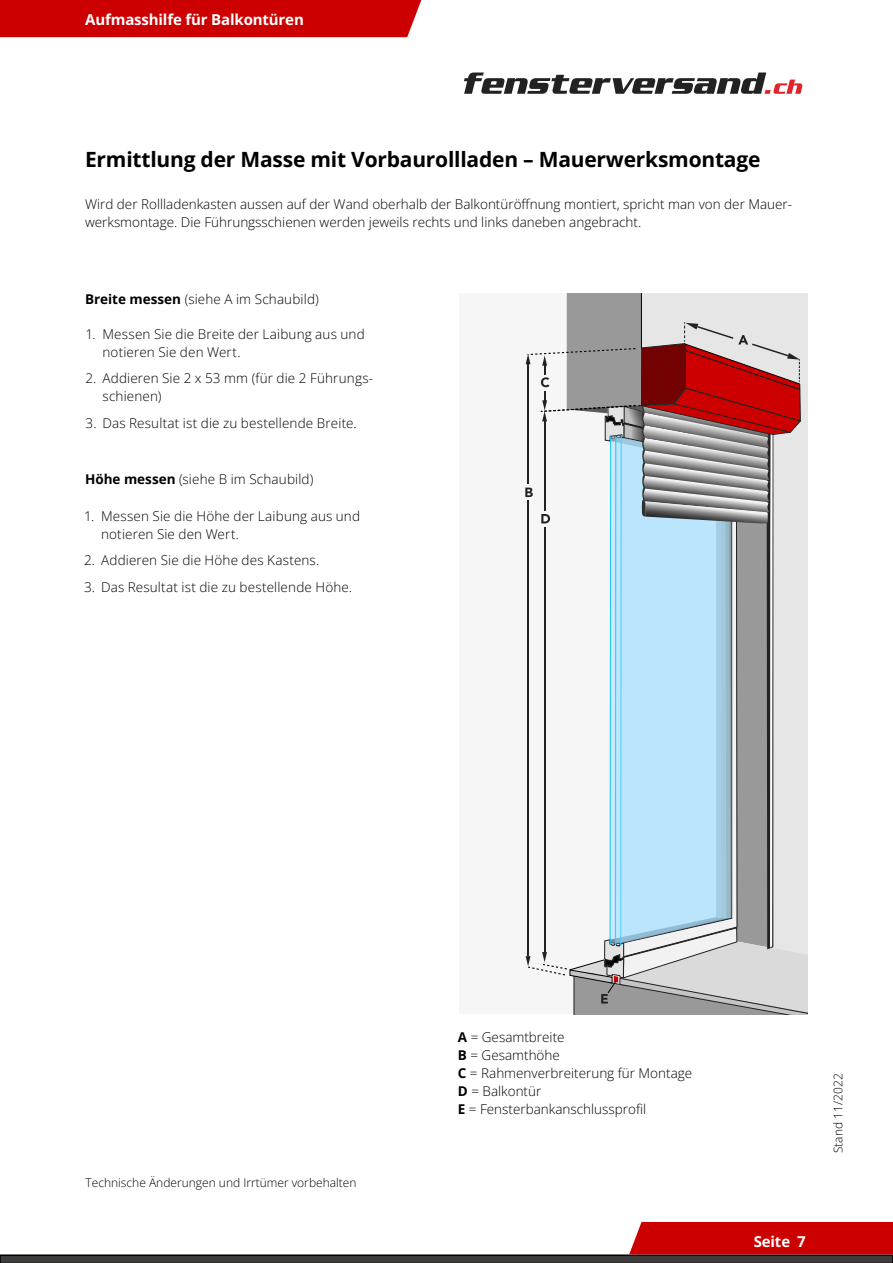
<style>
.page{position:relative;width:893px;height:1263px;background:#fff}
.page>*{position:absolute;margin:0;border:0;box-sizing:border-box;transform-origin:0 0}
.t1{font:700 21px "Open Sans";letter-spacing:-.01em;color:#000}
.t2{font:700 15px "Open Sans";letter-spacing:-.01em;color:#fff}
.t3{font:13.5px/18px "Open Sans";color:#000}
.t4{font:12px "Open Sans";color:#000}
.s1{font-weight:700}
</style>
<div class="page">
<svg style="left:0;top:1222px;width:893px;height:41px"></svg>
<div style="left:0;top:0;width:421px;height:37px;background:#c00"></div>
<svg style="left:464px;top:73px;width:338px;height:21px"></svg>
<div style="left:459px;top:293px;width:348px;height:721px;background:#f6f6f6"></div>
<svg style="left:525px;top:293px;width:283px;height:721px"></svg>
<p class="t2" style="left:85px;top:10px;width:220px">Aufmasshilfe für Balkontüren</p>
<h1 class="t1" style="left:85px;top:145px;width:677px">Ermittlung der Masse mit Vorbaurollladen – Mauerwerksmontage</h1>
<p class="t3" style="left:85px;top:195px;width:709px">Wird der Rollladenkasten aussen auf der Wand oberhalb der Balkontüröffnung montiert, spricht man von der Mauer&shy;werksmontage. Die Führungsschienen werden jeweils rechts und links daneben angebracht.</p>
<p class="t3" style="left:85px;top:289px;width:235px"><span class="s1">Breite messen</span> (siehe A im Schaubild)</p>
<p class="t3" style="left:103px;top:324px;width:264px;text-indent:-17px">1. Messen Sie die Breite der Laibung aus und notieren Sie den Wert.</p>
<p class="t3" style="left:103px;top:369px;width:272px;text-indent:-17px">2. Addieren Sie 2 x 53 mm (für die 2 Führungs&shy;schienen)</p>
<p class="t3" style="left:85px;top:413px;width:273px">3. Das Resultat ist die zu bestellende Breite.</p>
<p class="t3" style="left:85px;top:470px;width:230px"><span class="s1">Höhe messen</span> (siehe B im Schaubild)</p>
<p class="t3" style="left:101px;top:506px;width:261px;text-indent:-17px">1. Messen Sie die Höhe der Laibung aus und notieren Sie den Wert.</p>
<p class="t3" style="left:84px;top:551px;width:237px">2. Addieren Sie die Höhe des Kastens.</p>
<p class="t3" style="left:84px;top:577px;width:270px">3. Das Resultat ist die zu bestellende Höhe.</p>
<p class="t4" style="left:86px;top:1174px;width:273px">Technische Änderungen und Irrtümer vorbehalten</p>
<p class="t3" style="left:458px;top:1027px;width:236px"><span class="s1">A</span> = Gesamtbreite<br><span class="s1">B</span> = Gesamthöhe<br><span class="s1">C</span> = Rahmenverbreiterung für Montage<br><span class="s1">D</span> = Balkontür<br><span class="s1">E</span> = Fensterbankanschlussprofil</p>
<p class="t4" style="left:830px;top:1153px;width:81px;rotate:-90deg">Stand 11/2022</p>
<p class="t2" style="left:754px;top:1231px;width:54px">Seite 7</p>
</div>
